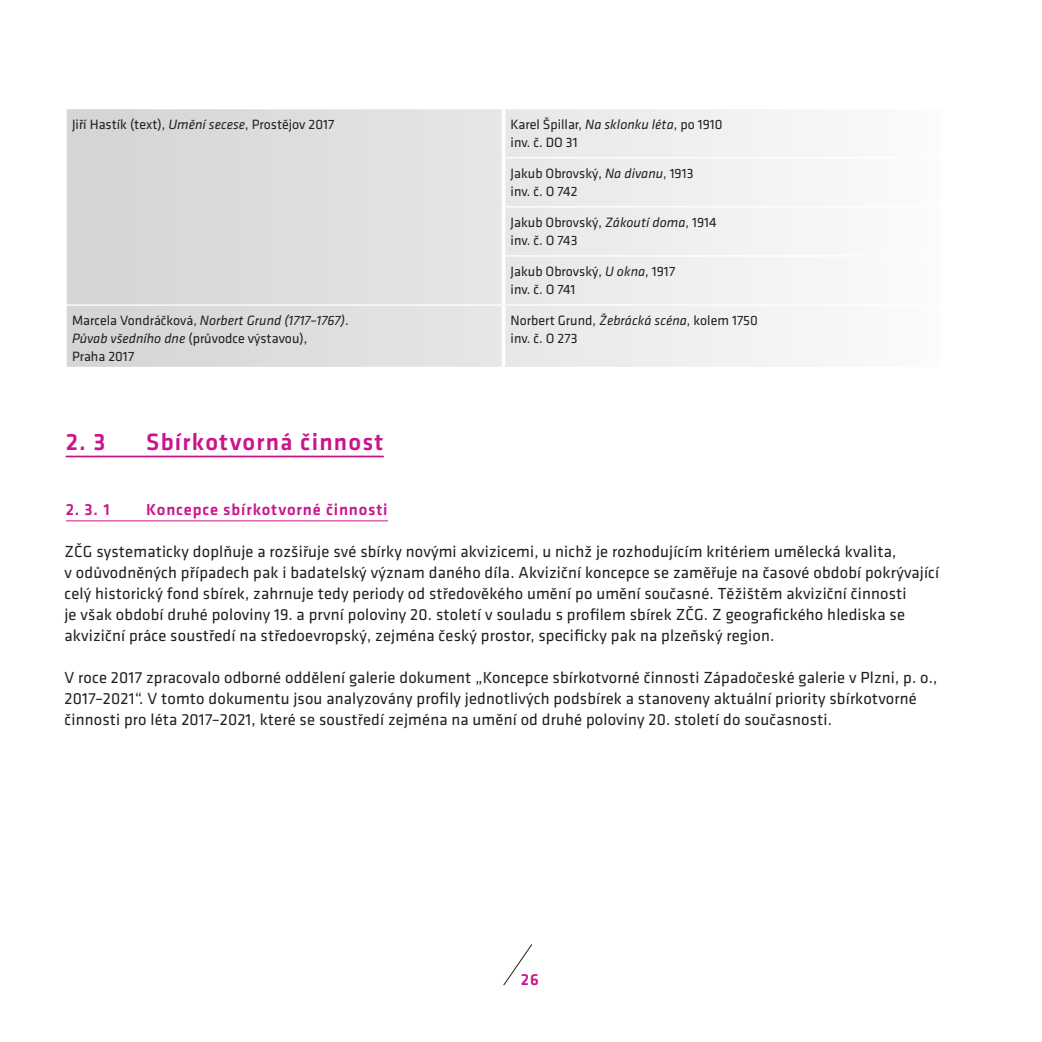
<style>
.page{position:relative;width:1042px;height:1042px;background:#fff}
.page>*{position:absolute;margin:0;border:0;box-sizing:border-box;transform-origin:0 0}
.t1{font:500 24.5px "Klavika Basic";letter-spacing:.05em;color:#ca138c}
.t2{font:16.62px/21px "Klavika Basic";letter-spacing:.01em;color:#231f20}
.t3{font:500 16.62px "Klavika Basic";letter-spacing:.05em;color:#ca138c}
.t4{font:14px "Klavika Basic";color:#231f20}
.t5{font:italic 14px "Klavika Basic";color:#231f20}
.s1{font-style:italic}
.s2{font-style:normal}
</style>
<div class="page">
<hr style="left:66px;top:520px;width:321px;height:1px;background:#ca138c">
<hr style="left:66px;top:456px;width:317px;height:1px;background:#ca138c">
<svg style="left:67px;top:109px;width:738px;height:258px"></svg>
<hr style="left:502px;top:109px;width:3px;height:49px;background:#fff">
<hr style="left:502px;top:158px;width:3px;height:49px;background:#fff">
<hr style="left:502px;top:207px;width:3px;height:49px;background:#fff">
<hr style="left:502px;top:256px;width:3px;height:48px;background:#fff">
<hr style="left:502px;top:306px;width:3px;height:61px;background:#fff">
<hr style="left:505px;top:157px;width:435px;height:1px;background:#fff">
<hr style="left:505px;top:206px;width:435px;height:1px;background:#fff">
<hr style="left:505px;top:255px;width:435px;height:2px;background:#fff">
<hr style="left:67px;top:304px;width:437px;height:2px;background:#fff">
<hr style="left:504px;top:304px;width:436px;height:2px;background:#fff">
<svg style="left:503px;top:944px;width:30px;height:42px"></svg>
<p class="t4" style="left:72px;top:115px;width:264px">Jiří Hastík (text), <span class="s1">Umění secese</span>, Prostějov 2017</p>
<p class="t4" style="left:511px;top:115px;width:213px">Karel Špillar, <span class="s1">Na sklonku léta</span>, po 1910</p>
<p class="t4" style="left:511px;top:133px;width:68px">inv. č. DO 31</p>
<p class="t4" style="left:511px;top:164px;width:184px">Jakub Obrovský, <span class="s1">Na divanu</span>, 1913</p>
<p class="t4" style="left:511px;top:182px;width:68px">inv. č. O 742</p>
<p class="t4" style="left:511px;top:213px;width:207px">Jakub Obrovský, <span class="s1">Zákoutí doma</span>, 1914</p>
<p class="t4" style="left:511px;top:231px;width:68px">inv. č. O 743</p>
<p class="t4" style="left:511px;top:263px;width:166px">Jakub Obrovský, <span class="s1">U okna</span>, 1917</p>
<p class="t4" style="left:511px;top:280px;width:66px">inv. č. O 741</p>
<p class="t5" style="left:72px;top:312px;width:278px"><span class="s2">Marcela Vondráčková,</span> Norbert Grund (1717–1767)<span class="s2">.</span></p>
<p class="t4" style="left:72px;top:329px;width:237px"><span class="s1">Půvab všedního dne</span> (průvodce výstavou),</p>
<p class="t4" style="left:72px;top:347px;width:64px">Praha 2017</p>
<p class="t4" style="left:511px;top:312px;width:249px">Norbert Grund, <span class="s1">Žebrácká scéna</span>, kolem 1750</p>
<p class="t4" style="left:511px;top:329px;width:68px">inv. č. O 273</p>
<p class="t1" style="left:66px;top:425px;width:41px">2. 3</p>
<p class="t1" style="left:146px;top:425px;width:239px">Sbírkotvorná činnost</p>
<p class="t3" style="left:66px;top:498px;width:45px">2. 3. 1</p>
<p class="t3" style="left:146px;top:498px;width:243px">Koncepce sbírkotvorné činnosti</p>
<p class="t2" style="left:64px;top:540px;width:833px">ZČG systematicky doplňuje a rozšiřuje své sbírky novými akvizicemi, u nichž je rozhodujícím kritériem umělecká kvalita,</p>
<p class="t2" style="left:64px;top:561px;width:876px">v odůvodněných případech pak i badatelský význam daného díla. Akviziční koncepce se zaměřuje na časové období pokrývající celý historický fond sbírek, zahrnuje tedy periody od středověkého umění po umění současné. Těžištěm akviziční činnosti<br>je však období druhé poloviny 19. a první poloviny 20. století v souladu s profilem sbírek ZČG. Z geografického hlediska se akviziční práce soustředí na středoevropský, zejména český prostor, specificky pak na plzeňský region.</p>
<p class="t2" style="left:64px;top:666px;width:874px">V roce 2017 zpracovalo odborné oddělení galerie dokument „Koncepce sbírkotvorné činnosti Západočeské galerie v Plzni, p. o.,<br>2017–2021“. V tomto dokumentu jsou analyzovány profily jednotlivých podsbírek a stanoveny aktuální priority sbírkotvorné činnosti pro léta 2017–2021, které se soustředí zejména na umění od druhé poloviny 20. století do současnosti.</p>
<p class="t3" style="left:521px;top:968px;width:19px">26</p>
</div>
